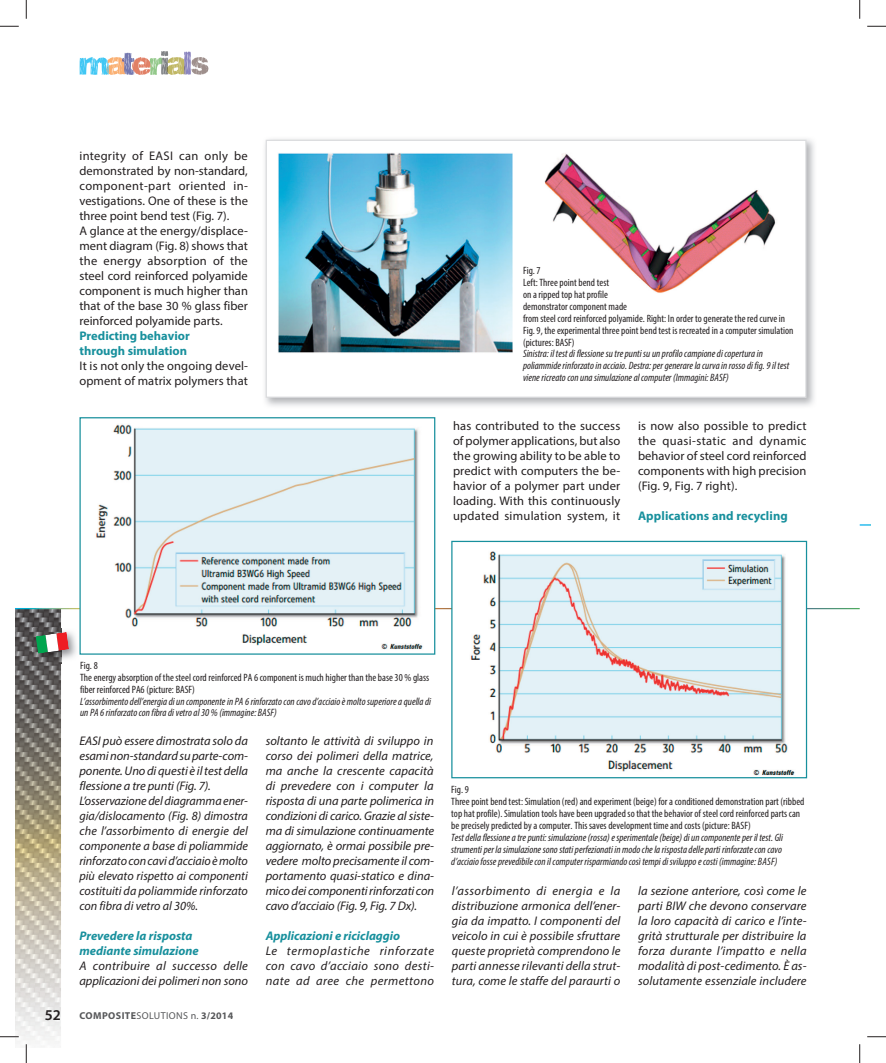
<style>
.page{position:relative;width:886px;height:1063px;background:#fff}
.page>*{position:absolute;margin:0;border:0;box-sizing:border-box;transform-origin:0 0}
.t1{font:italic 12.5px/15px "Myriad Pro";color:#231f20;text-align:justify}
.t2{font:12.5px/15px "Myriad Pro";letter-spacing:.005em;color:#231f20}
.t3{font:italic 700 12.5px/15px "Myriad Pro";color:#18909d}
.t4{font:700 12.5px/15px "Myriad Pro";color:#18909d}
.t5{font:condensed 10.62px/11.9px "Myriad Pro";color:#231f20}
.t6{font:italic condensed 10.62px/11.9px "Myriad Pro";color:#231f20}
.t7{font:700 10px "Myriad Pro";letter-spacing:.04em;color:#57585a}
.s1{font-weight:600;font-size:15px;color:#231f20}
.s2{font-weight:400}
</style>
<div class="page">
<svg style="left:80px;top:51px;width:128px;height:24px"></svg>
<img style="left:16px;top:609px;width:45px;height:438px">
<img style="left:33px;top:629px;width:44px;height:34px">
<svg style="left:36px;top:632px;width:33px;height:21px"></svg>
<img style="left:265px;top:139px;width:549px;height:267px">
<div style="left:266px;top:140px;width:539px;height:257px;background:#fff"></div>
<img style="left:278px;top:153px;width:234px;height:200px">
<div style="left:265px;top:140px;width:541px;height:258px;border:1px solid #dcdddf"></div>
<img style="left:544px;top:153px;width:232px;height:140px">
<img style="left:96px;top:424px;width:327px;height:226px">
<div style="left:79px;top:417px;width:356px;height:237px;border:1px solid #18909d"></div>
<img style="left:455px;top:542px;width:347px;height:234px">
<div style="left:451px;top:540px;width:355px;height:238px;border:1px solid #18909d"></div>
<svg style="left:0;top:25px;width:19px;height:2px"></svg>
<svg style="left:867px;top:25px;width:18px;height:2px"></svg>
<svg style="left:0;top:1035px;width:19px;height:2px"></svg>
<svg style="left:867px;top:1036px;width:18px;height:1px"></svg>
<svg style="left:25px;top:0;width:2px;height:19px"></svg>
<svg style="left:25px;top:1044px;width:2px;height:18px"></svg>
<svg style="left:859px;top:0;width:1px;height:19px"></svg>
<svg style="left:859px;top:1044px;width:1px;height:18px"></svg>
<p class="t2" style="left:79px;top:149px;width:170px">integrity of EASI can only be demonstrated by non-standard, component-part oriented in&shy;vestigations. One of these is the three point bend test (Fig. 7).<br>A glance at the energy/displace&shy;ment diagram (Fig. 8) shows that the energy absorption of the steel cord reinforced polyamide component is much higher than that of the base 30 % glass fiber reinforced polyamide parts.</p>
<p class="t4" style="left:79px;top:329px;width:112px">Predicting behavior through simulation</p>
<p class="t2" style="left:79px;top:359px;width:170px">It is not only the ongoing devel&shy;opment of matrix polymers that</p>
<p class="t5" style="left:523px;top:266px;width:272px">Fig. 7<br>Left: Three point bend test<br>on a ripped top hat profile<br>demonstrator component made<br>from steel cord reinforced polyamide. Right: In order to generate the red curve in Fig. 9, the experimental three point bend test is recreated in a computer simulation (pictures: BASF)</p>
<p class="t6" style="left:523px;top:349px;width:267px">Sinistra: il test di flessione su tre punti su un profilo campione di copertura in poliammide rinforzato in acciaio. Destra: per generare la curva in rosso di fig. 9 il test viene ricreato con una simulazione al computer (Immagini: BASF)</p>
<p class="t2" style="left:453px;top:419px;width:169px;text-align:justify">has contributed to the success of polymer applications, but also the growing ability to be able to predict with computers the be&shy;havior of a polymer part under loading. With this continuously updated simulation system, it</p>
<p class="t2" style="left:637px;top:419px;width:170px;text-align:justify">is now also possible to predict the quasi-static and dynamic behavior of steel cord reinforced components with high precision (Fig. 9, Fig. 7 right).</p>
<p class="t4" style="left:637px;top:509px;width:151px">Applications and recycling</p>
<p class="t5" style="left:80px;top:660px;width:350px">Fig. 8<br>The energy absorption of the steel cord reinforced PA 6 component is much higher than the base 30 % glass fiber reinforced PA6 (picture: BASF)</p>
<p class="t6" style="left:80px;top:696px;width:352px">L’assorbimento dell’energia di un componente in PA 6 rinforzato con cavo d’acciaio è molto superiore a quella di un PA 6 rinforzato con fibra di vetro al 30 % (immagine: BASF)</p>
<p class="t1" style="left:79px;top:734px;width:170px;text-align:left">EASI può essere dimostrata solo da esami non-standard su parte-com&shy;ponente. Uno di questi è il test della flessione a tre punti (Fig. 7).<br>L’osservazione del diagramma ener&shy;gia/dislocamento (Fig. 8) dimostra che l’assorbimento di energie del componente a base di poliammide rinforzato con cavi d’acciaio è molto più elevato rispetto ai componenti costituiti da poliammide rinforzato con fibra di vetro al 30%.</p>
<p class="t3" style="left:79px;top:929px;width:121px">Prevedere la risposta mediante simulazione</p>
<p class="t1" style="left:79px;top:959px;width:170px">A contribuire al successo delle applicazioni dei polimeri non sono</p>
<p class="t7" style="left:45px;top:1011px;width:190px"><span class="s1">52</span> COMPOSITE<span class="s2">SOLUTIONS n.</span> 3/2014</p>
<p class="t1" style="left:265px;top:734px;width:170px">soltanto le attività di sviluppo in corso dei polimeri della matrice, ma anche la crescente capacità di prevedere con i computer la risposta di una parte polimerica in condizioni di carico. Grazie al siste&shy;ma di simulazione continuamente aggiornato, è ormai possibile pre&shy;vedere molto precisamente il com&shy;portamento quasi-statico e dina&shy;mico dei componenti rinforzati con cavo d’acciaio (Fig. 9, Fig. 7 Dx).</p>
<p class="t3" style="left:265px;top:929px;width:136px">Applicazioni e riciclaggio</p>
<p class="t1" style="left:265px;top:944px;width:170px">Le termoplastiche rinforzate con cavo d’acciaio sono desti&shy;nate ad aree che permettono</p>
<p class="t5" style="left:451px;top:784px;width:354px">Fig. 9<br>Three point bend test: Simulation (red) and experiment (beige) for a conditioned demonstration part (ribbed top hat profile). Simulation tools have been upgraded so that the behavior of steel cord reinforced parts can be precisely predicted by a computer. This saves development time and costs (picture: BASF)</p>
<p class="t6" style="left:451px;top:832px;width:333px;text-align:justify">Test della flessione a tre punti: simulazione (rossa) e sperimentale (beige) di un componente per il test. Gli strumenti per la simulazione sono stati perfezionati in modo che la risposta delle parti rinforzate con cavo d’acciaio fosse prevedibile con il computer risparmiando così tempi di sviluppo e costi (immagine: BASF)</p>
<p class="t1" style="left:451px;top:884px;width:170px">l’assorbimento di energia e la distribuzione armonica dell’ener&shy;gia da impatto. I componenti del veicolo in cui è possibile sfruttare queste proprietà comprendono le parti annesse rilevanti della strut&shy;tura, come le staffe del paraurti o</p>
<p class="t1" style="left:637px;top:884px;width:170px">la sezione anteriore, così come le parti BIW che devono conservare la loro capacità di carico e l’inte&shy;grità strutturale per distribuire la forza durante l’impatto e nella modalità di post-cedimento. È as&shy;solutamente essenziale includere</p>
</div>
